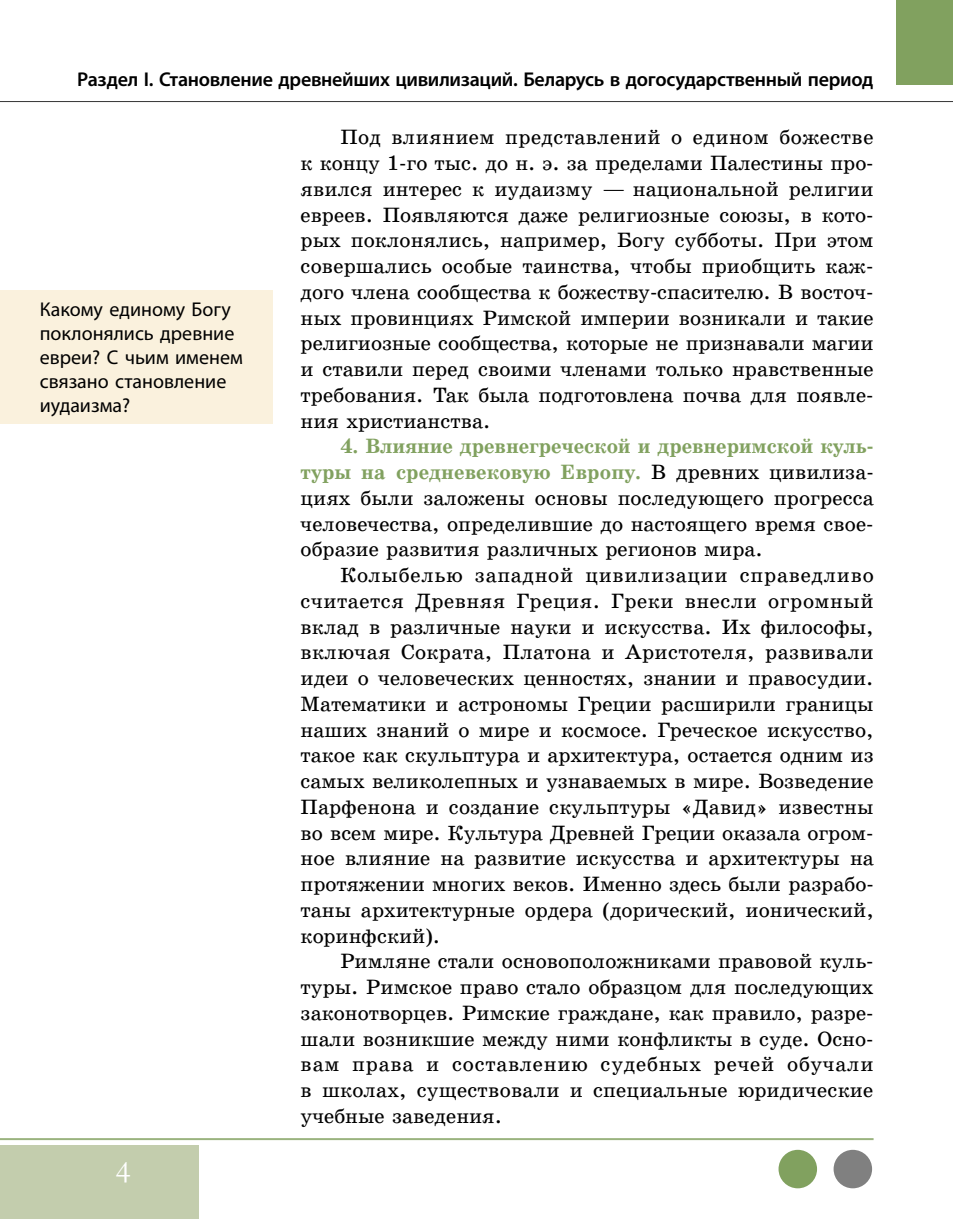
<style>
.page{position:relative;width:953px;height:1219px;background:#fff}
.page>*{position:absolute;margin:0;border:0;box-sizing:border-box;transform-origin:0 0}
.t1{font:32px "Garamond";color:#fff}
.t2{font:21px/25.8px "School Book Web";color:#000;text-align:justify}
.t3{font:20px/24px "Myriad Pro";color:#000}
.t4{font:600 20px "Myriad Pro";letter-spacing:-.015em;color:#000}
.s1{font-weight:700;color:#81a15f}
</style>
<div class="page">
<hr style="left:0;top:101px;width:952px;height:1px;background:#000">
<hr style="left:0;top:1138px;width:873px;height:2px;background:#81a15f">
<div style="left:896px;top:0;width:56px;height:85px;background:#81a15f"></div>
<div style="left:0;top:1145px;width:198px;height:74px;background:#c3cdad"></div>
<div style="left:778px;top:1150px;width:39px;height:38px;background:#81a15f;border-radius:50%"></div>
<div style="left:833px;top:1150px;width:39px;height:38px;background:#808080;border-radius:50%"></div>
<div style="left:0;top:290px;width:272px;height:134px;background:#faf1dd"></div>
<p class="t4" style="left:77px;top:66px;width:797px">Раздел I. Становление древнейших цивилизаций. Беларусь в догосударственный период</p>
<p class="t3" style="left:40px;top:297px;width:205px">Какому единому Богу поклонялись древние евреи? С чьим именем связано становление иудаизма?</p>
<h1 class="t1" style="left:115px;top:1150px;width:17px">4</h1>
<p class="t2" style="left:300px;top:125px;width:574px;text-indent:40px">Под влиянием представлений о едином божестве к концу 1‑го тыс. до н. э. за пределами Палестины про&shy;явился интерес к иудаизму — национальной религии евреев. Появляются даже религиозные союзы, в кото&shy;рых поклонялись, например, Богу субботы. При этом совершались особые таинства, чтобы приобщить каж&shy;дого члена сообщества к божеству--спасителю. В восточ&shy;ных провинциях Римской империи возникали и такие религиозные сообщества, которые не признавали магии и ставили перед своими членами только нравственные требования. Так была подготовлена почва для появле&shy;ния христианства.</p>
<p class="t2" style="left:300px;top:434px;width:574px;text-indent:40px"><span class="s1">4. Влияние древнегреческой и древнеримской куль&shy;туры на средневековую Европу.</span> В древних цивилиза&shy;циях были заложены основы последующего прогресса человечества, определившие до настоящего время свое&shy;образие развития различных регионов мира.</p>
<p class="t2" style="left:300px;top:562px;width:574px;text-indent:40px">Колыбелью западной цивилизации справедливо считается Древняя Греция. Греки внесли огромный вклад в различные науки и искусства. Их философы, включая Сократа, Платона и Аристотеля, развивали идеи о человеческих ценностях, знании и правосудии.<br>Математики и астрономы Греции расширили границы наших знаний о мире и космосе. Греческое искусство, такое как скульптура и архитектура, остается одним из самых великолепных и узнаваемых в мире. Возведение Парфенона и создание скульптуры «Давид» известны во всем мире. Культура Древней Греции оказала огром&shy;ное влияние на развитие искусства и архитектуры на протяжении многих веков. Именно здесь были разрабо&shy;таны архитектурные ордера (дорический, ионический, коринфский).</p>
<p class="t2" style="left:300px;top:948px;width:574px;text-indent:40px">Римляне стали основоположниками правовой куль&shy;туры. Римское право стало образцом для последующих законотворцев. Римские граждане, как правило, разре&shy;шали возникшие между ними конфликты в суде. Осно&shy;вам права и составлению судебных речей обучали в школах, существовали и специальные юридические учебные заведения.</p>
</div>
